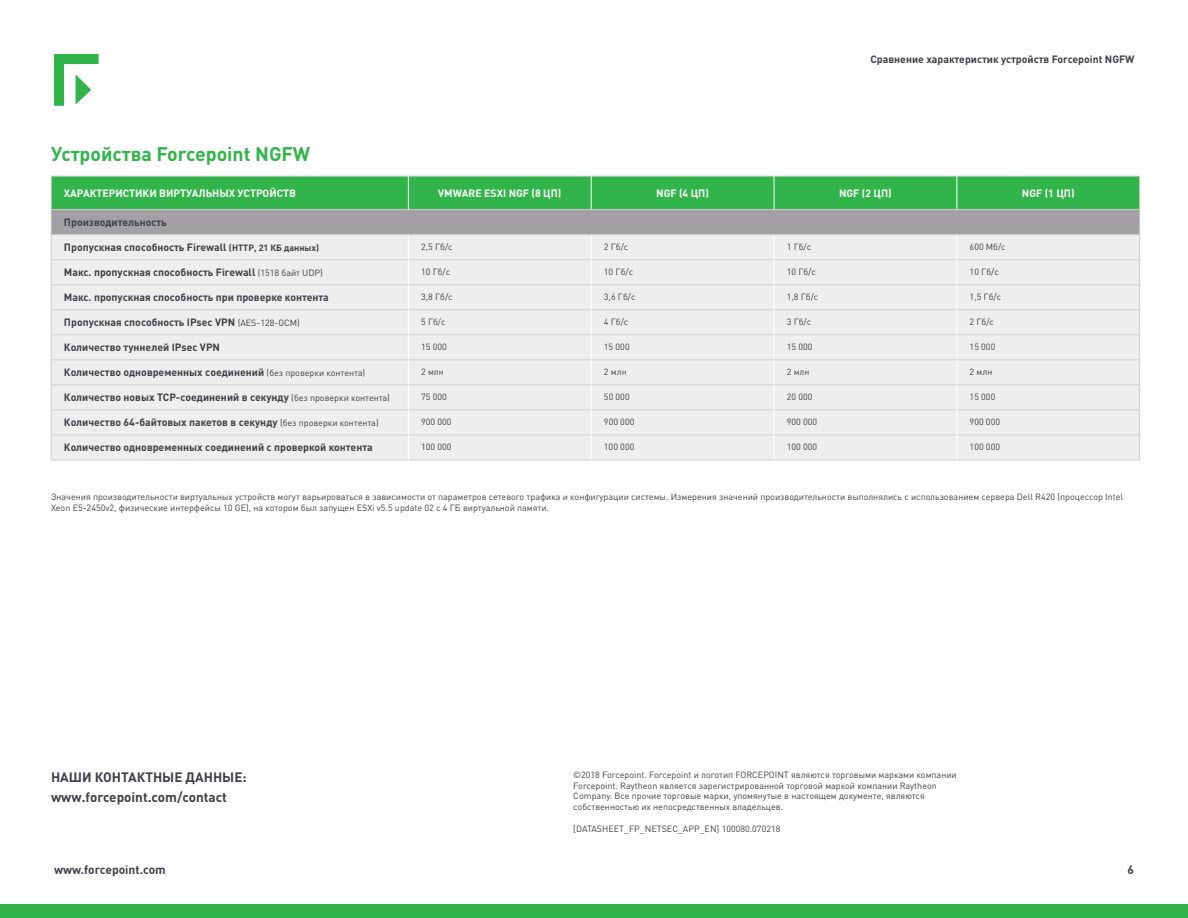
<style>
.page{position:relative;width:1188px;height:918px;background:#fff}
.page>*{position:absolute;margin:0;border:0;box-sizing:border-box;transform-origin:0 0}
.t1{font:700 19.5px "DIN Pro";color:#31b44a}
.t2{font:700 13.5px/20.4px "DIN Pro";color:#3d4049}
.t3{font:700 12px "DIN Offc Pro";color:#3d4049}
.t4{font:700 10.5px "DIN Pro";color:#3d4049}
.t5{font:700 10.5px "DIN Pro";color:#fff}
.t6{font:9px/10.8px "DIN Pro";color:#3d4049}
.s1{font-size:9px}
.s2{font-weight:400;font-size:9px}
</style>
<div class="page">
<div style="left:0;top:904px;width:1188px;height:14px;background:#31b44a"></div>
<svg style="left:54px;top:54px;width:45px;height:52px"></svg>
<hr style="left:51px;top:460px;width:357px;height:1px;background:#cdcdcd">
<hr style="left:408px;top:460px;width:183px;height:1px;background:#cdcdcd">
<hr style="left:591px;top:460px;width:183px;height:1px;background:#cdcdcd">
<hr style="left:774px;top:460px;width:183px;height:1px;background:#cdcdcd">
<hr style="left:957px;top:460px;width:183px;height:1px;background:#cdcdcd">
<svg style="left:51px;top:176px;width:1089px;height:284px;background:#d0dfd4"></svg>
<p class="t4" style="left:870px;top:52px;width:266px">Сравнение характеристик устройств Forcepoint NGFW</p>
<h1 class="t1" style="left:51px;top:141px;width:261px">Устройства Forcepoint NGFW</h1>
<p class="t5" style="left:64px;top:186px;width:234px">ХАРАКТЕРИСТИКИ ВИРТУАЛЬНЫХ УСТРОЙСТВ</p>
<p class="t5" style="left:438px;top:186px;width:125px">VMWARE ESXI NGF (8 ЦП)</p>
<p class="t5" style="left:656px;top:186px;width:54px">NGF (4 ЦП)</p>
<p class="t5" style="left:839px;top:186px;width:54px">NGF (2 ЦП)</p>
<p class="t5" style="left:1022px;top:186px;width:54px">NGF (1 ЦП)</p>
<p class="t4" style="left:64px;top:215px;width:104px">Производительность</p>
<p class="t4" style="left:64px;top:240px;width:257px">Пропускная способность Firewall <span class="s1">(HTTP, 21 КБ данных)</span></p>
<p class="t6" style="left:421px;top:240px;width:33px">2,5 Гб/с</p>
<p class="t6" style="left:604px;top:240px;width:26px">2 Гб/с</p>
<p class="t6" style="left:787px;top:240px;width:26px">1 Гб/с</p>
<p class="t6" style="left:970px;top:240px;width:38px">600 Мб/с</p>
<p class="t4" style="left:64px;top:265px;width:260px">Макс. пропускная способность Firewall <span class="s2">(1518 байт UDP)</span></p>
<p class="t6" style="left:421px;top:265px;width:31px">10 Гб/с</p>
<p class="t6" style="left:604px;top:265px;width:31px">10 Гб/с</p>
<p class="t6" style="left:787px;top:265px;width:31px">10 Гб/с</p>
<p class="t6" style="left:970px;top:265px;width:31px">10 Гб/с</p>
<p class="t4" style="left:64px;top:290px;width:266px">Макс. пропускная способность при проверке контента</p>
<p class="t6" style="left:421px;top:290px;width:33px">3,8 Гб/с</p>
<p class="t6" style="left:604px;top:290px;width:33px">3,6 Гб/с</p>
<p class="t6" style="left:787px;top:290px;width:33px">1,8 Гб/с</p>
<p class="t6" style="left:970px;top:290px;width:33px">1,5 Гб/с</p>
<p class="t4" style="left:64px;top:315px;width:237px">Пропускная способность IPsec VPN <span class="s2">(AES-128-GCM)</span></p>
<p class="t6" style="left:421px;top:315px;width:26px">5 Гб/с</p>
<p class="t6" style="left:604px;top:315px;width:26px">4 Гб/с</p>
<p class="t6" style="left:787px;top:315px;width:26px">3 Гб/с</p>
<p class="t6" style="left:970px;top:315px;width:26px">2 Гб/с</p>
<p class="t4" style="left:64px;top:340px;width:158px">Количество туннелей IPsec VPN</p>
<p class="t6" style="left:421px;top:340px;width:27px">15 000</p>
<p class="t6" style="left:604px;top:340px;width:27px">15 000</p>
<p class="t6" style="left:787px;top:340px;width:27px">15 000</p>
<p class="t6" style="left:970px;top:340px;width:27px">15 000</p>
<p class="t4" style="left:64px;top:365px;width:303px">Количество одновременных соединений <span class="s2">(без проверки контента)</span></p>
<p class="t6" style="left:421px;top:365px;width:24px">2 млн</p>
<p class="t6" style="left:604px;top:365px;width:24px">2 млн</p>
<p class="t6" style="left:787px;top:365px;width:24px">2 млн</p>
<p class="t6" style="left:970px;top:365px;width:24px">2 млн</p>
<p class="t4" style="left:64px;top:390px;width:328px">Количество новых TCP-соединений в секунду <span class="s2">(без проверки контента)</span></p>
<p class="t6" style="left:421px;top:390px;width:27px">75 000</p>
<p class="t6" style="left:604px;top:390px;width:27px">50 000</p>
<p class="t6" style="left:787px;top:390px;width:27px">20 000</p>
<p class="t6" style="left:970px;top:390px;width:27px">15 000</p>
<p class="t4" style="left:64px;top:415px;width:316px">Количество 64-байтовых пакетов в секунду <span class="s2">(без проверки контента)</span></p>
<p class="t6" style="left:421px;top:415px;width:32px">900 000</p>
<p class="t6" style="left:604px;top:415px;width:32px">900 000</p>
<p class="t6" style="left:787px;top:415px;width:32px">900 000</p>
<p class="t6" style="left:970px;top:415px;width:32px">900 000</p>
<p class="t4" style="left:64px;top:441px;width:310px">Количество одновременных соединений с проверкой контента</p>
<p class="t6" style="left:421px;top:440px;width:32px">100 000</p>
<p class="t6" style="left:604px;top:440px;width:32px">100 000</p>
<p class="t6" style="left:787px;top:440px;width:32px">100 000</p>
<p class="t6" style="left:970px;top:440px;width:32px">100 000</p>
<p class="t6" style="left:51px;top:491px;width:1074px">Значения производительности виртуальных устройств могут варьироваться в зависимости от параметров сетевого трафика и конфигурации системы. Измерения значений производительности выполнялись с использованием сервера Dell R420 (процессор Intel<br>Xeon E5-2450v2, физические интерфейсы 10 GE), на котором был запущен ESXi v5.5 update 02 c 4 ГБ виртуальной памяти.</p>
<h2 class="t2" style="left:51px;top:766px;width:197px">НАШИ КОНТАКТНЫЕ ДАННЫЕ: www.forcepoint.com/contact</h2>
<p class="t6" style="left:573px;top:768px;width:385px">©2018 Forcepoint. Forcepoint и логотип FORCEPOINT являются торговыми марками компании Forcepoint. Raytheon является зарегистрированной торговой маркой компании Raytheon Company. Все прочие торговые марки, упомянутые в настоящем документе, являются собственностью их непосредственных владельцев.</p>
<p class="t6" style="left:573px;top:822px;width:209px">[DATASHEET_FP_NETSEC_APP_EN] 100080.070218</p>
<h3 class="t3" style="left:54px;top:860px;width:113px">www.forcepoint.com</h3>
<h3 class="t3" style="left:1127px;top:860px;width:8px">6</h3>
</div>
